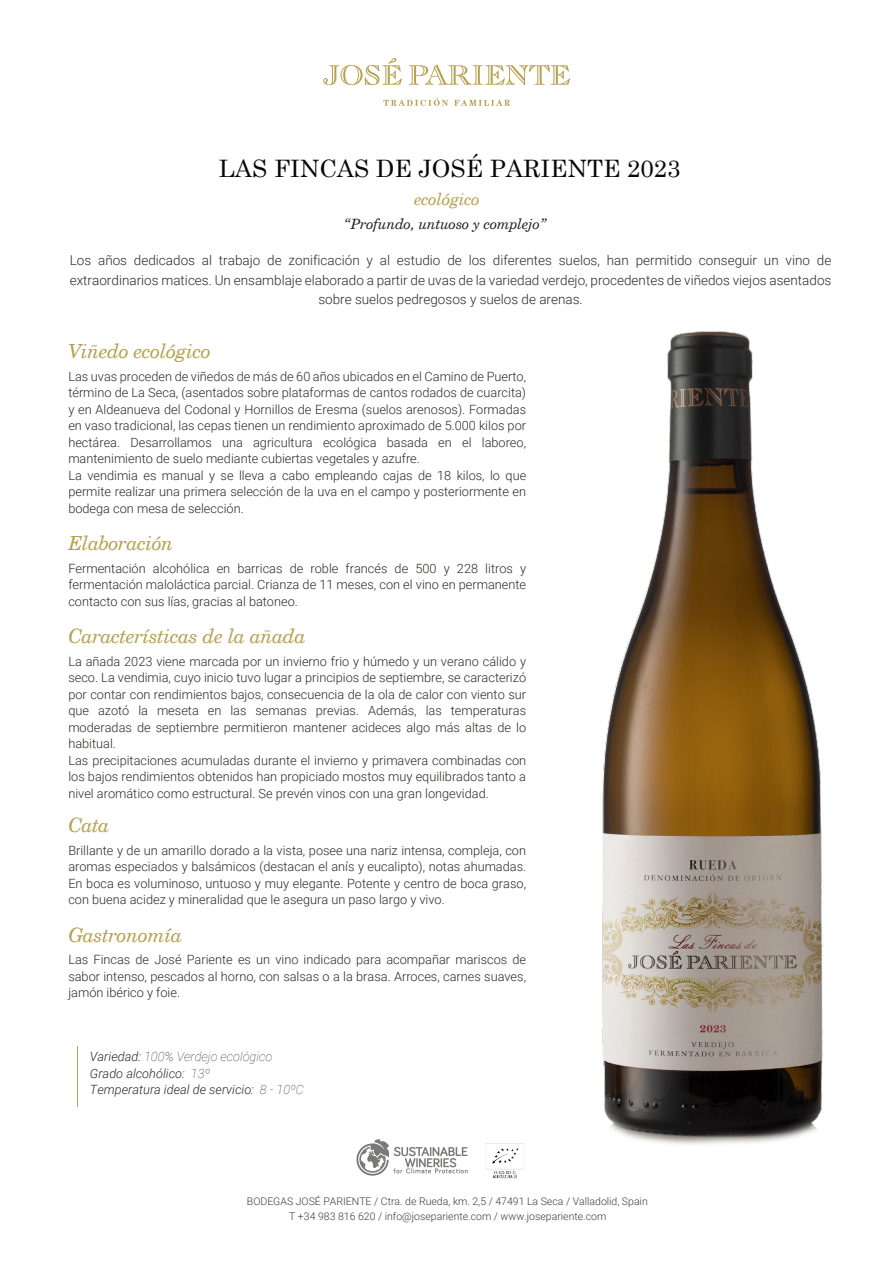
<style>
.page{position:relative;width:893px;height:1263px;background:#fff}
.page>*{position:absolute;margin:0;border:0;box-sizing:border-box;transform-origin:0 0}
.t1{font:24px "Century";color:#070707}
.t2{font:19.5px "Century Italic SWFTE";letter-spacing:-.01em;color:#b7a150}
.t3{font:16.5px "Century Italic SWFTE";letter-spacing:-.01em;color:#b7a150}
.t4{font:14.25px "Century Italic SWFTE";letter-spacing:-.005em;color:#222221}
.t5{font:300 13.5px/19.5px "Roboto";color:#2d2a26;text-align:center}
.t6{font:300 12.75px/16.5px "Roboto";color:#2d2a26;text-align:justify}
.t7{font:italic 300 12.75px/16.5px "Roboto";color:#2d2a26}
.t8{font:300 10.5px/15px "Roboto";color:#3c3c3b;text-align:center}
.s1{font-weight:100}
</style>
<div class="page">
<img style="left:602px;top:331px;width:221px;height:814px">
<svg style="left:323px;top:58px;width:247px;height:48px"></svg>
<hr style="left:77px;top:1046px;width:1px;height:60px;background:#b7a150">
<svg style="left:356px;top:1139px;width:112px;height:37px"></svg>
<img style="left:486px;top:1143px;width:38px;height:36px">
<h1 class="t1" style="left:219px;top:148px;width:463px">LAS FINCAS DE JOSÉ PARIENTE 2023</h1>
<p class="t3" style="left:415px;top:189px;width:67px">ecológico</p>
<p class="t4" style="left:344px;top:215px;width:205px">“Profundo, untuoso y complejo”</p>
<p class="t5" style="left:70px;top:250px;width:763px">Los años dedicados al trabajo de zonificación y al estudio de los diferentes suelos, han permitido conseguir un vino de extraordinarios matices. Un ensamblaje elaborado a partir de uvas de la variedad verdejo, procedentes de viñedos viejos asentados sobre suelos pedregosos y suelos de arenas.</p>
<h2 class="t2" style="left:68px;top:339px;width:144px">Viñedo ecológico</h2>
<p class="t6" style="left:68px;top:368px;width:459px;text-align:left">Las uvas proceden de viñedos de más de 60 años ubicados en el Camino de Puerto, término de La Seca, (asentados sobre plataformas de cantos rodados de cuarcita) y en Aldeanueva del Codonal y Hornillos de Eresma (suelos arenosos). Formadas en vaso tradicional, las cepas tienen un rendimiento aproximado de 5.000 kilos por hectárea. Desarrollamos una agricultura ecológica basada en el laboreo, mantenimiento de suelo mediante cubiertas vegetales y azufre.<br>La vendimia es manual y se lleva a cabo empleando cajas de 18 kilos, lo que permite realizar una primera selección de la uva en el campo y posteriormente en bodega con mesa de selección.</p>
<h2 class="t2" style="left:68px;top:531px;width:107px">Elaboración</h2>
<p class="t6" style="left:68px;top:560px;width:459px">Fermentación alcohólica en barricas de roble francés de 500 y 228 litros y fermentación maloláctica parcial. Crianza de 11 meses, con el vino en permanente contacto con sus lías, gracias al batoneo.</p>
<h2 class="t2" style="left:68px;top:624px;width:239px">Características de la añada</h2>
<p class="t6" style="left:68px;top:653px;width:459px;text-align:left">La añada 2023 viene marcada por un invierno frio y húmedo y un verano cálido y seco. La vendimia, cuyo inicio tuvo lugar a principios de septiembre, se caracterizó por contar con rendimientos bajos, consecuencia de la ola de calor con viento sur que azotó la meseta en las semanas previas. Además, las temperaturas moderadas de septiembre permitieron mantener acideces algo más altas de lo habitual.<br>Las precipitaciones acumuladas durante el invierno y primavera combinadas con los bajos rendimientos obtenidos han propiciado mostos muy equilibrados tanto a nivel aromático como estructural. Se prevén vinos con una gran longevidad.</p>
<h2 class="t2" style="left:68px;top:813px;width:43px">Cata</h2>
<p class="t6" style="left:68px;top:842px;width:459px">Brillante y de un amarillo dorado a la vista, posee una nariz intensa, compleja, con aromas especiados y balsámicos (destacan el anís y eucalipto), notas ahumadas.<br>En boca es voluminoso, untuoso y muy elegante. Potente y centro de boca graso, con buena acidez y mineralidad que le asegura un paso largo y vivo.</p>
<h2 class="t2" style="left:68px;top:923px;width:115px">Gastronomía</h2>
<p class="t6" style="left:68px;top:951px;width:459px">Las Fincas de José Pariente es un vino indicado para acompañar mariscos de sabor intenso, pescados al horno, con salsas o a la brasa. Arroces, carnes suaves, jamón ibérico y foie.</p>
<p class="t7" style="left:90px;top:1048px;width:215px">Variedad: <span class="s1">100% Verdejo ecológico<br></span>Grado alcohólico: <span class="s1">13º<br></span>Temperatura ideal de servicio: <span class="s1">8 - 10ºC</span></p>
<p class="t8" style="left:247px;top:1193px;width:402px">BODEGAS JOSÉ PARIENTE / Ctra. de Rueda, km. 2,5 / 47491 La Seca / Valladolid, Spain<br>T +34 983 816 620 / info@josepariente.com / www.josepariente.com</p>
</div>
